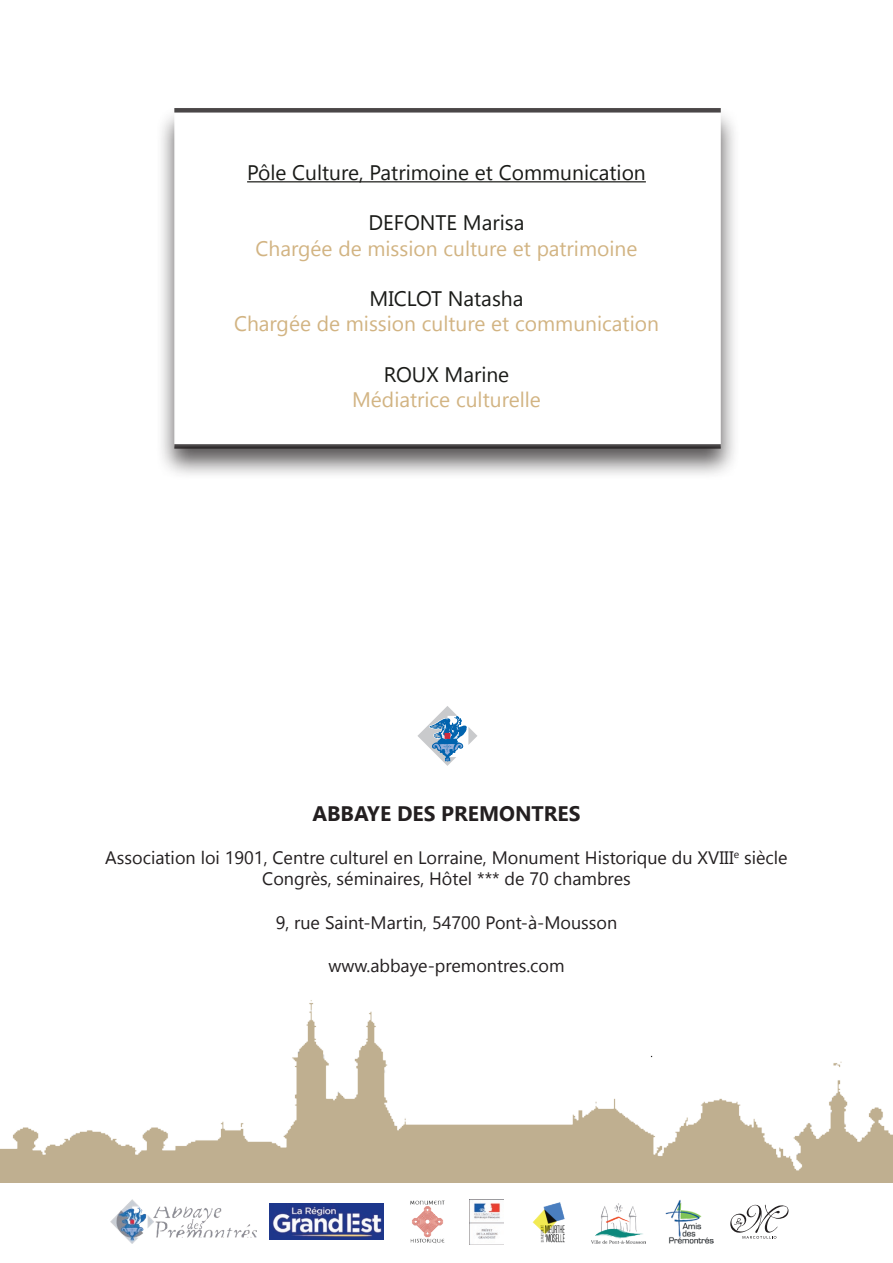
<style>
.page{position:relative;width:893px;height:1263px;background:#fff}
.page>*{position:absolute;margin:0;border:0;box-sizing:border-box;transform-origin:0 0}
.t1{font:21px "Gadugi";color:#d2b483}
.t2{font:21px "Gadugi";color:#1a1b18}
.t3{font:700 21px "Gadugi";color:#231f20}
.t4{font:18px/21.6px "Gadugi";color:#231f20;text-align:center}
</style>
<div class="page">
<div style="left:156px;top:106px;width:584px;height:374px;background:#231f20;opacity:.75"></div>
<div style="left:174px;top:109px;width:547px;height:337px;background:#fff;border:2px solid #fff"></div>
<div style="left:174px;top:108px;width:547px;height:5px;background:#4a4748"></div>
<svg style="left:174px;top:444px;width:547px;height:5px;background:#464344"></svg>
<img style="left:0;top:1000px;width:893px;height:182px">
<img style="left:111px;top:1199px;width:145px;height:44px">
<img style="left:666px;top:1200px;width:47px;height:43px">
<img style="left:591px;top:1203px;width:54px;height:40px">
<svg style="left:730px;top:1205px;width:58px;height:34px"></svg>
<img style="left:410px;top:1200px;width:35px;height:43px">
<img style="left:270px;top:1203px;width:114px;height:36px">
<img style="left:532px;top:1202px;width:33px;height:41px">
<img style="left:470px;top:1199px;width:34px;height:40px">
<hr style="left:247px;top:181px;width:399px;height:1px;background:#1a1b18">
<svg style="left:417px;top:706px;width:60px;height:60px"></svg>
<p class="t2" style="left:247px;top:160px;width:400px">Pôle Culture, Patrimoine et Communication</p>
<p class="t2" style="left:368px;top:210px;width:158px">DEFONTE Marisa</p>
<p class="t1" style="left:256px;top:236px;width:383px">Chargée de mission culture et patrimoine</p>
<p class="t2" style="left:370px;top:286px;width:155px">MICLOT Natasha</p>
<p class="t1" style="left:234px;top:311px;width:426px">Chargée de mission culture et communication</p>
<p class="t2" style="left:384px;top:362px;width:127px">ROUX Marine</p>
<p class="t1" style="left:352px;top:387px;width:190px">Médiatrice culturelle</p>
<p class="t3" style="left:312px;top:800px;width:270px">ABBAYE DES PREMONTRES</p>
<p class="t4" style="left:105px;top:846px;width:684px">Association loi 1901, Centre culturel en Lorraine, Monument Historique du XVIII<sup>e</sup> siècle<br>Congrès, séminaires, Hôtel *** de 70 chambres</p>
<p class="t4" style="left:276px;top:911px;width:343px">9, rue Saint-Martin, 54700 Pont-à-Mousson</p>
<p class="t4" style="left:328px;top:954px;width:238px">www.abbaye-premontres.com</p>
</div>
